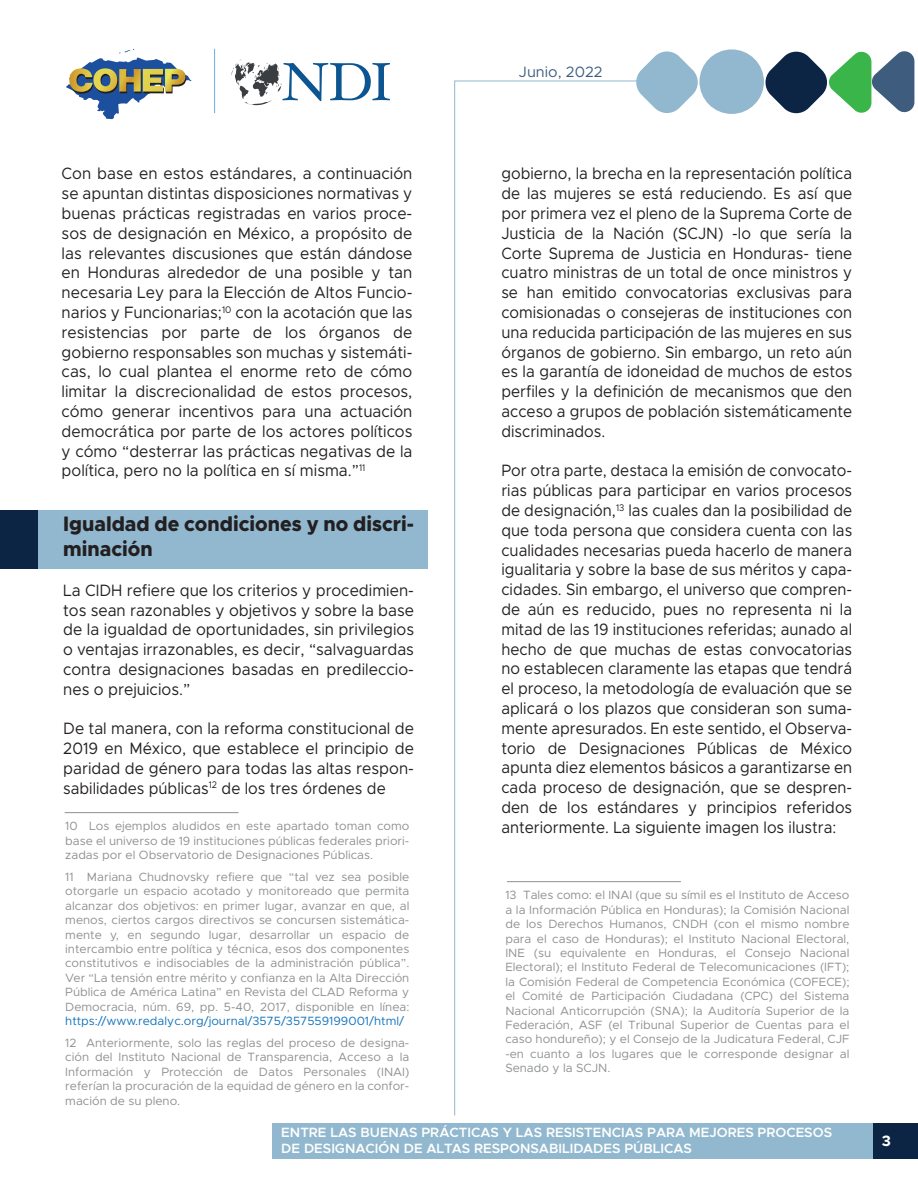
<style>
.page{position:relative;width:918px;height:1188px;background:#fff}
.page>*{position:absolute;margin:0;border:0;box-sizing:border-box;transform-origin:0 0}
.t1{font:800 21px/25.2px "Metropolis";color:#231f20;scale:.94 1}
.t2{font:16.5px/19.8px "Metropolis";color:#231f20;text-align:justify;scale:.92 1}
.t3{font:16.5px/19.8px "Metropolis";color:#231f20;text-align:justify;scale:.94 1}
.t4{font:15px "Metropolis";color:#3e5d7e}
.t5{font:700 15px "Metropolis";color:#fff}
.t6{font:600 13.5px/16.2px "Metropolis";color:#fff}
.t7{font:12px/14.4px "Metropolis";color:#8e9091;text-align:justify}
.t8{font:12px "Metropolis";color:#1074bc}
</style>
<div class="page">
<div style="left:38px;top:510px;width:389px;height:59px;background:#91b8ce"></div>
<div style="left:0;top:510px;width:38px;height:59px;background:#0c2545"></div>
<svg style="left:454px;top:80px;width:200px;height:1036px"></svg>
<hr style="left:214px;top:49px;width:1px;height:64px;background:#1074bc">
<svg style="left:66px;top:49px;width:125px;height:70px"></svg>
<svg style="left:231px;top:59px;width:159px;height:46px"></svg>
<div style="left:699px;top:49px;width:65px;height:65px;background:#91b8ce;border-radius:50%"></div>
<svg style="left:635px;top:51px;width:63px;height:64px"></svg>
<svg style="left:765px;top:51px;width:149px;height:63px"></svg>
<hr style="left:65px;top:812px;width:174px;height:1px;background:#8e9091">
<div style="left:272px;top:1123px;width:614px;height:35px;background:#91b8ce"></div>
<div style="left:874px;top:1123px;width:44px;height:35px;background:#0c2545"></div>
<hr style="left:507px;top:881px;width:174px;height:1px;background:#8e9091">
<p class="t4" style="left:519px;top:62px;width:85px">Junio, 2022</p>
<p class="t3" style="left:62px;top:164px;width:375px">Con base en estos estándares, a continuación se apuntan distintas disposiciones normativas y buenas prácticas registradas en varios proce&shy;sos de designación en México, a propósito de las relevantes discusiones que están dándose en Honduras alrededor de una posible y tan necesaria Ley para la Elección de Altos Funcio&shy;narios y Funcionarias;<sup>10</sup> con la acotación que las resistencias por parte de los órganos de gobierno responsables son muchas y sistemáti&shy;cas, lo cual plantea el enorme reto de cómo limitar la discrecionalidad de estos procesos, cómo generar incentivos para una actuación democrática por parte de los actores políticos y cómo “desterrar las prácticas negativas de la política, pero no la política en sí misma.”<sup>11</sup></p>
<h1 class="t1" style="left:63px;top:511px;width:375px">Igualdad de condiciones y no discri&shy;minación</h1>
<p class="t3" style="left:63px;top:580px;width:375px">La CIDH refiere que los criterios y procedimien&shy;tos sean razonables y objetivos y sobre la base de la igualdad de oportunidades, sin privilegios o ventajas irrazonables, es decir, “salvaguardas contra designaciones basadas en predileccio&shy;nes o prejuicios.”</p>
<h2 class="t3" style="left:63px;top:719px;width:375px">De tal manera, con la reforma constitucional de 2019 en México, que establece el principio de paridad de género para todas las altas respon&shy;sabilidades públicas<sup>12</sup> de los tres órdenes de</h2>
<p class="t7" style="left:65px;top:819px;width:346px">10 Los ejemplos aludidos en este apartado toman como base el universo de 19 instituciones públicas federales priori&shy;zadas por el Observatorio de Designaciones Públicas.</p>
<p class="t7" style="left:65px;top:870px;width:346px">11 Mariana Chudnovsky refiere que “tal vez sea posible otorgarle un espacio acotado y monitoreado que permita alcanzar dos objetivos: en primer lugar, avanzar en que, al menos, ciertos cargos directivos se concursen sistemática&shy;mente y, en segundo lugar, desarrollar un espacio de intercambio entre política y técnica, esos dos componentes constitutivos e indisociables de la administración pública”.<br>Ver “La tensión entre mérito y confianza en la Alta Dirección Pública de América Latina” en Revista del CLAD Reforma y Democracia, núm. 69, pp. 5-40, 2017, disponible en línea:</p>
<p class="t8" style="left:65px;top:1013px;width:340px">https://www.redalyc.org/journal/3575/357559199001/html/</p>
<p class="t7" style="left:65px;top:1036px;width:346px">12 Anteriormente, solo las reglas del proceso de designa&shy;ción del Instituto Nacional de Transparencia, Acceso a la Información y Protección de Datos Personales (INAI) referían la procuración de la equidad de género en la confor&shy;mación de su pleno.</p>
<p class="t2" style="left:501px;top:164px;width:383px">gobierno, la brecha en la representación política de las mujeres se está reduciendo. Es así que por primera vez el pleno de la Suprema Corte de Justicia de la Nación (SCJN) -lo que sería la Corte Suprema de Justicia en Honduras- tiene cuatro ministras de un total de once ministros y se han emitido convocatorias exclusivas para comisionadas o consejeras de instituciones con una reducida participación de las mujeres en sus órganos de gobierno. Sin embargo, un reto aún es la garantía de idoneidad de muchos de estos perfiles y la definición de mecanismos que den acceso a grupos de población sistemáticamente discriminados.</p>
<p class="t2" style="left:501px;top:461px;width:383px">Por otra parte, destaca la emisión de convocato&shy;rias públicas para participar en varios procesos de designación,<sup>13</sup> las cuales dan la posibilidad de que toda persona que considera cuenta con las cualidades necesarias pueda hacerlo de manera igualitaria y sobre la base de sus méritos y capa&shy;cidades. Sin embargo, el universo que compren&shy;de aún es reducido, pues no representa ni la mitad de las 19 instituciones referidas; aunado al hecho de que muchas de estas convocatorias no establecen claramente las etapas que tendrá el proceso, la metodología de evaluación que se aplicará o los plazos que consideran son suma&shy;mente apresurados. En este sentido, el Observa&shy;torio de Designaciones Públicas de México apunta diez elementos básicos a garantizarse en cada proceso de designación, que se despren&shy;den de los estándares y principios referidos anteriormente. La siguiente imagen los ilustra:</p>
<p class="t7" style="left:505px;top:888px;width:346px">13 Tales como: el INAI (que su símil es el Instituto de Acceso a la Información Pública en Honduras); la Comisión Nacional de los Derechos Humanos, CNDH (con el mismo nombre para el caso de Honduras); el Instituto Nacional Electoral, INE (su equivalente en Honduras, el Consejo Nacional Electoral); el Instituto Federal de Telecomunicaciones (IFT); la Comisión Federal de Competencia Económica (COFECE); el Comité de Participación Ciudadana (CPC) del Sistema Nacional Anticorrupción (SNA); la Auditoría Superior de la Federación, ASF (el Tribunal Superior de Cuentas para el caso hondureño); y el Consejo de la Judicatura Federal, CJF -en cuanto a los lugares que le corresponde designar al Senado y la SCJN.</p>
<p class="t6" style="left:281px;top:1124px;width:552px">ENTRE LAS BUENAS PRÁCTICAS Y LAS RESISTENCIAS PARA MEJORES PROCESOS<br>DE DESIGNACIÓN DE ALTAS RESPONSABILIDADES PÚBLICAS</p>
<p class="t5" style="left:882px;top:1131px;width:11px">3</p>
</div>
